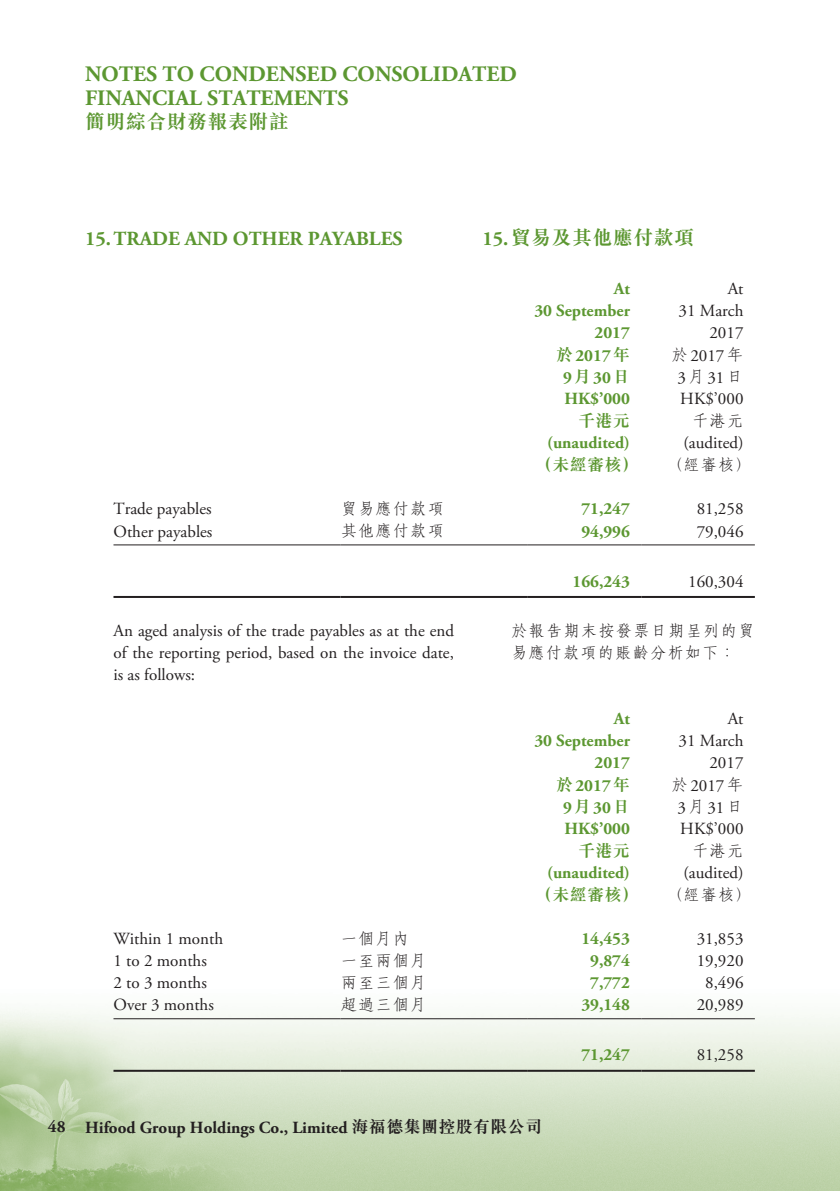
<style>
.page{position:relative;width:840px;height:1191px;background:#fff}
.page>*{position:absolute;margin:0;border:0;box-sizing:border-box;transform-origin:0 0}
.t1{font:700 22px/24px "Adobe Garamond Pro";color:#5c9731}
._001_H1_C{font:700 20px "Adobe Garamond Pro";color:#5c9731}
._001_H1_C-2{font:700 20px "M Sung HK";letter-spacing:.02em;color:#5c9731}
._50_Table_txt{font:17px "Adobe Garamond Pro";color:#231f20}
._50_Table_txt-2{font:700 17px "Adobe Garamond Pro";color:#5c9731}
._00_txt_E{font:17px/22px "Adobe Garamond Pro";color:#231f20;text-align:justify}
._50_Table_txt-3{font:300 17px "C Fang Song HK";letter-spacing:.02em;color:#231f20}
.t2{font:700 17px "Adobe Garamond Pro";color:#231f20}
._000_txt_C{font:300 17px/22px "C Fang Song HK";letter-spacing:.025em;color:#231f20}
._50_Table_txt-4{font:700 17px "M Sung HK";letter-spacing:.02em;color:#5c9731}
.s1{font-family:"Adobe Garamond Pro"}
.s2{font-family:"M Sung HK"}
.s3{font-family:"C Fang Song HK";font-weight:300}
</style>
<div class="page">
<img style="left:0;top:544px;width:839px;height:647px">
<hr style="left:113px;top:544px;width:227px;height:1px;background:#231f20">
<hr style="left:340px;top:544px;width:187px;height:1px;background:#231f20">
<hr style="left:527px;top:544px;width:114px;height:1px;background:#231f20">
<hr style="left:641px;top:544px;width:113px;height:1px;background:#231f20">
<hr style="left:113px;top:596px;width:227px;height:2px;background:#231f20">
<hr style="left:340px;top:596px;width:187px;height:2px;background:#231f20">
<hr style="left:527px;top:596px;width:114px;height:2px;background:#231f20">
<hr style="left:641px;top:596px;width:113px;height:2px;background:#231f20">
<hr style="left:113px;top:1018px;width:227px;height:1px;background:#231f20">
<hr style="left:340px;top:1018px;width:187px;height:1px;background:#231f20">
<hr style="left:527px;top:1018px;width:114px;height:1px;background:#231f20">
<hr style="left:641px;top:1018px;width:113px;height:1px;background:#231f20">
<hr style="left:113px;top:1069px;width:227px;height:2px;background:#231f20">
<hr style="left:340px;top:1069px;width:187px;height:2px;background:#231f20">
<hr style="left:527px;top:1069px;width:114px;height:2px;background:#231f20">
<hr style="left:641px;top:1069px;width:113px;height:2px;background:#231f20">
<p class="t1" style="left:85px;top:62px;width:433px">NOTES TO CONDENSED CONSOLIDATED<br>FINANCIAL STATEMENTS</p>
<p class="_001_H1_C-2" style="left:85px;top:111px;width:205px">簡明綜合財務報表附註</p>
<p class="_001_H1_C" style="left:85px;top:227px;width:319px">15.TRADE AND OTHER PAYABLES</p>
<p class="_001_H1_C-2" style="left:482px;top:227px;width:213px"><span class="s1">15.</span>貿易及其他應付款項</p>
<p class="_50_Table_txt-2" style="left:613px;top:279px;width:18px">At</p>
<p class="_50_Table_txt" style="left:727px;top:279px;width:17px">At</p>
<p class="_50_Table_txt-2" style="left:534px;top:301px;width:97px">30 September</p>
<p class="_50_Table_txt" style="left:678px;top:301px;width:66px">31 March</p>
<p class="_50_Table_txt-2" style="left:594px;top:323px;width:37px">2017</p>
<p class="_50_Table_txt" style="left:709px;top:323px;width:35px">2017</p>
<p class="_50_Table_txt-2" style="left:556px;top:346px;width:75px"><span class="s2">於</span>2017<span class="s2">年</span></p>
<p class="_50_Table_txt" style="left:670px;top:345px;width:74px"><span class="s3">於</span>2017<span class="s3">年</span></p>
<p class="_50_Table_txt-2" style="left:562px;top:368px;width:68px">9<span class="s2">月</span>30<span class="s2">日</span></p>
<p class="_50_Table_txt" style="left:677px;top:367px;width:67px">3<span class="s3">月</span>31<span class="s3">日</span></p>
<p class="_50_Table_txt-2" style="left:564px;top:389px;width:67px">HK$’000</p>
<p class="_50_Table_txt" style="left:679px;top:389px;width:65px">HK$’000</p>
<p class="_50_Table_txt-4" style="left:578px;top:412px;width:53px">千港元</p>
<p class="_50_Table_txt-3" style="left:691px;top:409px;width:53px">千港元</p>
<p class="_50_Table_txt-2" style="left:547px;top:433px;width:84px">(unaudited)</p>
<p class="_50_Table_txt" style="left:683px;top:433px;width:62px">(audited)</p>
<p class="_50_Table_txt-4" style="left:535px;top:456px;width:105px">（未經審核）</p>
<p class="_50_Table_txt-3" style="left:665px;top:453px;width:87px">（經審核）</p>
<p class="_50_Table_txt" style="left:113px;top:499px;width:100px">Trade payables</p>
<p class="_50_Table_txt-3" style="left:340px;top:497px;width:105px">貿易應付款項</p>
<p class="_50_Table_txt-2" style="left:581px;top:499px;width:50px">71,247</p>
<p class="_50_Table_txt" style="left:696px;top:499px;width:48px">81,258</p>
<p class="_50_Table_txt" style="left:113px;top:521px;width:100px">Other payables</p>
<p class="_50_Table_txt-3" style="left:340px;top:519px;width:105px">其他應付款項</p>
<p class="_50_Table_txt-2" style="left:581px;top:521px;width:50px">94,996</p>
<p class="_50_Table_txt" style="left:696px;top:521px;width:48px">79,046</p>
<p class="_50_Table_txt-2" style="left:572px;top:571px;width:59px">166,243</p>
<p class="_50_Table_txt" style="left:687px;top:571px;width:57px">160,304</p>
<p class="_00_txt_E" style="left:113px;top:620px;width:342px">An aged analysis of the trade payables as at the end of the reporting period, based on the invoice date, is as follows:</p>
<p class="_50_Table_txt-2" style="left:613px;top:709px;width:18px">At</p>
<p class="_50_Table_txt" style="left:727px;top:708px;width:17px">At</p>
<p class="_50_Table_txt-2" style="left:534px;top:731px;width:97px">30 September</p>
<p class="_50_Table_txt" style="left:678px;top:730px;width:66px">31 March</p>
<p class="_50_Table_txt-2" style="left:594px;top:753px;width:37px">2017</p>
<p class="_50_Table_txt" style="left:709px;top:752px;width:35px">2017</p>
<p class="_50_Table_txt-2" style="left:556px;top:775px;width:75px"><span class="s2">於</span>2017<span class="s2">年</span></p>
<p class="_50_Table_txt" style="left:670px;top:775px;width:74px"><span class="s3">於</span>2017<span class="s3">年</span></p>
<p class="_50_Table_txt-2" style="left:562px;top:797px;width:68px">9<span class="s2">月</span>30<span class="s2">日</span></p>
<p class="_50_Table_txt" style="left:677px;top:797px;width:67px">3<span class="s3">月</span>31<span class="s3">日</span></p>
<p class="_50_Table_txt-2" style="left:564px;top:819px;width:67px">HK$’000</p>
<p class="_50_Table_txt" style="left:679px;top:818px;width:65px">HK$’000</p>
<p class="_50_Table_txt-4" style="left:578px;top:842px;width:53px">千港元</p>
<p class="_50_Table_txt-3" style="left:691px;top:838px;width:53px">千港元</p>
<p class="_50_Table_txt-2" style="left:547px;top:863px;width:84px">(unaudited)</p>
<p class="_50_Table_txt" style="left:683px;top:862px;width:62px">(audited)</p>
<p class="_50_Table_txt-4" style="left:535px;top:886px;width:105px">（未經審核）</p>
<p class="_50_Table_txt-3" style="left:665px;top:882px;width:87px">（經審核）</p>
<p class="_50_Table_txt" style="left:113px;top:928px;width:111px">Within 1 month</p>
<p class="_50_Table_txt-3" style="left:340px;top:926px;width:71px">一個月內</p>
<p class="_50_Table_txt-2" style="left:581px;top:929px;width:50px">14,453</p>
<p class="_50_Table_txt" style="left:696px;top:928px;width:48px">31,853</p>
<p class="_50_Table_txt" style="left:113px;top:950px;width:95px">1 to 2 months</p>
<p class="_50_Table_txt-3" style="left:340px;top:948px;width:88px">一至兩個月</p>
<p class="_50_Table_txt-2" style="left:589px;top:951px;width:41px">9,874</p>
<p class="_50_Table_txt" style="left:696px;top:950px;width:48px">19,920</p>
<p class="_50_Table_txt" style="left:113px;top:972px;width:95px">2 to 3 months</p>
<p class="_50_Table_txt-3" style="left:340px;top:970px;width:88px">兩至三個月</p>
<p class="_50_Table_txt-2" style="left:589px;top:973px;width:41px">7,772</p>
<p class="_50_Table_txt" style="left:704px;top:972px;width:40px">8,496</p>
<p class="_50_Table_txt" style="left:113px;top:994px;width:102px">Over 3 months</p>
<p class="_50_Table_txt-3" style="left:340px;top:992px;width:88px">超過三個月</p>
<p class="_50_Table_txt-2" style="left:581px;top:995px;width:50px">39,148</p>
<p class="_50_Table_txt" style="left:696px;top:994px;width:48px">20,989</p>
<p class="_50_Table_txt-2" style="left:581px;top:1045px;width:50px">71,247</p>
<p class="_50_Table_txt" style="left:696px;top:1044px;width:48px">81,258</p>
<p class="_000_txt_C" style="left:510px;top:618px;width:245px">於報告期末按發票日期呈列的貿易應付款項的賬齡分析如下：</p>
<p class="t2" style="left:48px;top:1117px;width:495px">48 Hifood Group Holdings Co., Limited <span class="s2">海福德集團控股有限公司</span></p>
</div>
